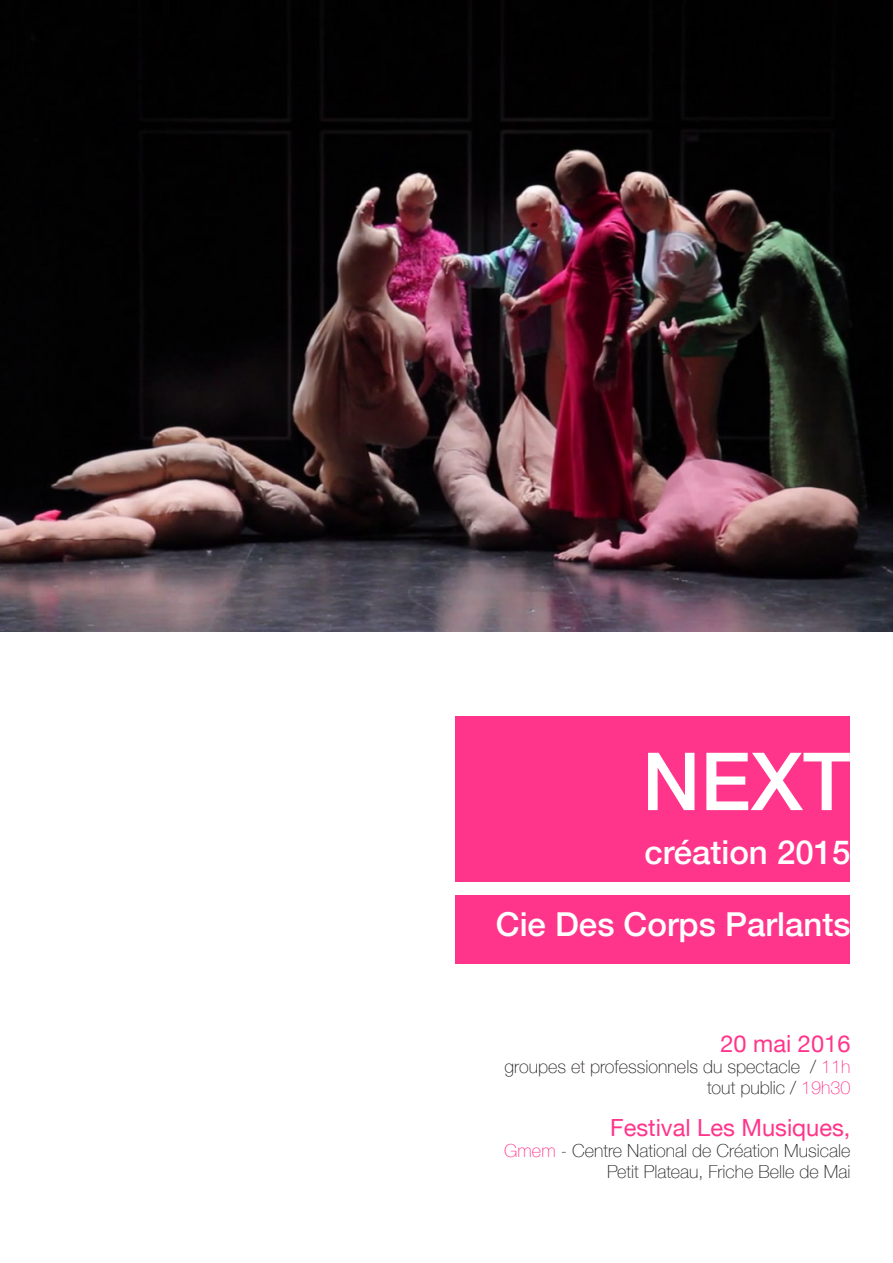
<style>
.page{position:relative;width:893px;height:1263px;background:#fff}
.page>*{position:absolute;margin:0;border:0;box-sizing:border-box;transform-origin:0 0}
.t1{font:500 80.25px "Helvetica Neue";color:#fff}
.t2{font:500 33px "Helvetica Neue";color:#fff}
.t3{font:23.7px "Helvetica Neue";color:#ff358b}
.t4{font:100 18px "Helvetica Neue";color:#231f20}
.s1{color:#ff358b}
</style>
<div class="page">
<div style="left:455px;top:716px;width:395px;height:166px;background:#ff358b"></div>
<div style="left:455px;top:895px;width:395px;height:68px;background:#ff358b"></div>
<img style="left:0;top:0;width:893px;height:631px">
<p class="t1" style="left:642px;top:717px;width:210px">NEXT</p>
<p class="t2" style="left:644px;top:826px;width:208px">création 2015</p>
<p class="t2" style="left:496px;top:898px;width:356px">Cie Des Corps Parlants</p>
<p class="t3" style="left:720px;top:1026px;width:132px">20 mai 2016</p>
<p class="t4" style="left:505px;top:1052px;width:347px">groupes et professionnels du spectacle / <span class="s1">11h</span></p>
<p class="t4" style="left:707px;top:1073px;width:145px">tout public / <span class="s1">19h30</span></p>
<p class="t3" style="left:610px;top:1110px;width:242px">Festival Les Musiques,</p>
<p class="t4" style="left:504px;top:1136px;width:348px"><span class="s1">Gmem</span> - Centre National de Création Musicale</p>
<p class="t4" style="left:607px;top:1157px;width:245px">Petit Plateau, Friche Belle de Mai</p>
</div>
